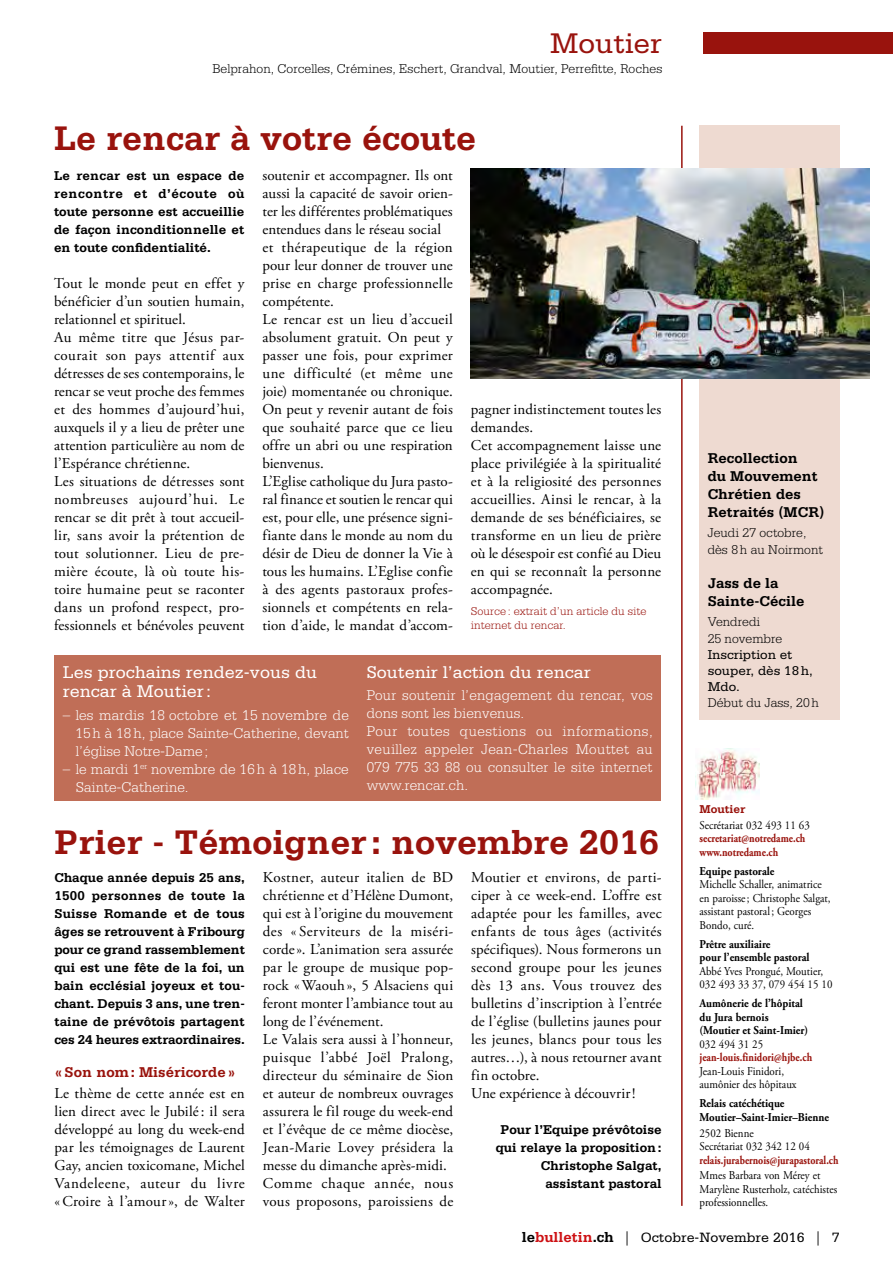
<style>
.page{position:relative;width:893px;height:1263px;background:#fff}
.page>*{position:absolute;margin:0;border:0;box-sizing:border-box;transform-origin:0 0}
.t1{font:700 36px "Serifa";color:#99130d}
.t2{font:30px "Serifa";color:#99130d}
.t3{font:18px/19.5px "Serifa";color:#fff}
.t4{font:15px/18px "Adobe Garamond Pro";letter-spacing:.01em;color:#000}
.t5{font:300 15px/18px "Serifa";letter-spacing:.01em;color:#fff}
.t6{font:700 15px/18px "Serifa";color:#000}
.t7{font:700 15px "Serifa";color:#99130d}
.t8{font:14.25px "Serifa";color:#000}
.t9{font:700 13.5px/18px "Serifa";color:#000;text-align:justify}
.t10{font:300 13.5px/16.2px "Serifa";color:#000}
.t11{font:13.5px/16.2px "Serifa";color:#000}
.t12{font:12px/13.5px "Adobe Garamond Pro";color:#000;scale:.91 1}
.t13{font:700 12px/13.5px "Adobe Garamond Pro";color:#000;scale:.91 1}
.t14{font:700 12px/13.5px "Adobe Garamond Pro";color:#99130d;scale:.84 1}
.t15{font:300 12px/14.4px "Serifa";color:#99130d}
.t16{font:700 12px "Adobe Garamond Pro";color:#99130d;scale:.83 1}
.t17{font:700 12px "Serifa";color:#99130d}
.s1{font-weight:700;font-size:15px}
.s2{font-weight:700;font-size:15px;color:#cd1013}
.s3{font-family:"Adobe Garamond Pro"}
</style>
<div class="page">
<div style="left:703px;top:33px;width:190px;height:21px;background:#99130d"></div>
<hr style="left:681px;top:126px;width:2px;height:1080px;background:#99130d">
<div style="left:699px;top:126px;width:140px;height:594px;background:#eedad1"></div>
<img style="left:696px;top:748px;width:63px;height:51px">
<div style="left:54px;top:655px;width:607px;height:146px;background:#c06e57"></div>
<img style="left:471px;top:169px;width:399px;height:209px">
<h2 class="t2" style="left:550px;top:27px;width:113px">Moutier</h2>
<p class="t10" style="left:212px;top:61px;width:451px">Belprahon, Corcelles, Crémines, Eschert, Grandval, Moutier, Perrefitte, Roches</p>
<h1 class="t1" style="left:54px;top:117px;width:424px">Le rencar à votre écoute</h1>
<p class="t9" style="left:54px;top:166px;width:192px">Le rencar est un espace de rencontre et d’écoute où toute personne est accueillie de façon inconditionnelle et en toute confidentialité.</p>
<p class="t4" style="left:54px;top:275px;width:192px">Tout le monde peut en effet y bénéficier d’un soutien humain, relationnel et spirituel.<br>Au même titre que Jésus par&shy;courait son pays attentif aux détresses de ses contemporains, le rencar se veut proche des femmes et des hommes d’aujourd’hui, auxquels il y a lieu de prêter une attention particulière au nom de l’Espérance chrétienne.<br>Les situations de détresses sont nombreuses aujourd’hui. Le rencar se dit prêt à tout accueil&shy;lir, sans avoir la prétention de tout solutionner. Lieu de pre&shy;mière écoute, là où toute his&shy;toire humaine peut se raconter dans un profond respect, pro&shy;fessionnels et bénévoles peuvent</p>
<p class="t4" style="left:262px;top:167px;width:192px">soutenir et accompagner. Ils ont aussi la capacité de savoir orien&shy;ter les différentes problématiques entendues dans le réseau social et thérapeutique de la région pour leur donner de trouver une prise en charge professionnelle compétente.<br>Le rencar est un lieu d’accueil absolument gratuit. On peut y passer une fois, pour exprimer une difficulté (et même une joie) momentanée ou chronique.<br>On peut y revenir autant de fois que souhaité parce que ce lieu offre un abri ou une respiration bienvenus.<br>L’Eglise catholique du Jura pasto&shy;ral finance et soutien le rencar qui est, pour elle, une présence signi&shy;fiante dans le monde au nom du désir de Dieu de donner la Vie à tous les humains. L’Eglise confie à des agents pastoraux profes&shy;sionnels et compétents en rela&shy;tion d’aide, le mandat d’accom-</p>
<p class="t4" style="left:471px;top:401px;width:192px">pagner indistinctement toutes les demandes.<br>Cet accompagnement laisse une place privilégiée à la spiritualité et à la religiosité des personnes accueillies. Ainsi le rencar, à la demande de ses bénéficiaires, se transforme en un lieu de prière où le désespoir est confié au Dieu en qui se reconnaît la personne accompagnée.</p>
<p class="t15" style="left:471px;top:604px;width:177px">Source: extrait d’un article du site internet du rencar.</p>
<p class="t3" style="left:63px;top:662px;width:256px">Les prochains rendez-vous du rencar à Moutier:</p>
<p class="t5" style="left:76px;top:705px;width:275px;text-align:justify;text-indent:-13px">– les mardis 18 octobre et 15 novembre de 15h à 18h, place Sainte-Catherine, devant l’église Notre-Dame;</p>
<p class="t5" style="left:76px;top:759px;width:275px;text-indent:-13px">– le mardi 1<sup>er</sup> novembre de 16h à 18h, place<br>Sainte-Catherine.</p>
<p class="t3" style="left:367px;top:662px;width:226px">Soutenir l’action du rencar</p>
<p class="t5" style="left:367px;top:686px;width:287px">Pour soutenir l’engagement du rencar, vos dons sont les bienvenus.<br>Pour toutes questions ou informations, veuillez appeler Jean-Charles Mouttet au 079 775 33 88 ou consulter le site internet www.rencar.ch.</p>
<h1 class="t1" style="left:54px;top:821px;width:606px">Prier - Témoigner : novembre 2016</h1>
<p class="t9" style="left:54px;top:868px;width:192px">Chaque année depuis 25 ans, 1500 personnes de toute la Suisse Romande et de tous âges se retrouvent à Fribourg pour ce grand rassemblement qui est une fête de la foi, un bain ecclésial joyeux et tou&shy;chant. Depuis 3 ans, une tren&shy;taine de prévôtois partagent ces 24 heures extraordinaires.</p>
<p class="t7" style="left:54px;top:1063px;width:183px">«Son nom: Miséricorde»</p>
<p class="t4" style="left:54px;top:1085px;width:192px;text-align:justify">Le thème de cette année est en lien direct avec le Jubilé: il sera développé au long du week-end par les témoignages de Laurent Gay, ancien toxicomane, Michel Vandeleene, auteur du livre «Croire à l’amour», de Walter</p>
<p class="t4" style="left:263px;top:869px;width:192px">Kostner, auteur italien de BD chrétienne et d’Hélène Dumont, qui est à l’origine du mouvement des « Serviteurs de la miséri&shy;corde». L’animation sera assurée par le groupe de musique pop&shy;rock «Waouh », 5 Alsaciens qui feront monter l’ambiance tout au long de l’événement.<br>Le Valais sera aussi à l’honneur, puisque l’abbé Joël Pralong, directeur du séminaire de Sion et auteur de nombreux ouvrages assurera le fil rouge du week-end et l’évêque de ce même diocèse,<br>Jean-Marie Lovey présidera la messe du dimanche après-midi.<br>Comme chaque année, nous vous proposons, paroissiens de</p>
<p class="t4" style="left:471px;top:869px;width:192px">Moutier et environs, de parti&shy;ciper à ce week-end. L’offre est adaptée pour les familles, avec enfants de tous âges (activités spécifiques). Nous formerons un second groupe pour les jeunes dès 13 ans. Vous trouvez des bulletins d’inscription à l’entrée de l’église (bulletins jaunes pour les jeunes, blancs pour tous les autres…), à nous retourner avant fin octobre.<br>Une expérience à découvrir!</p>
<p class="t9" style="left:496px;top:1120px;width:167px;text-align:right">Pour l’Equipe prévôtoise qui relaye la proposition:<br>Christophe Salgat, assistant pastoral</p>
<p class="t6" style="left:708px;top:449px;width:118px">Recollection<br>du Mouvement<br>Chrétien des<br>Retraités (MCR)</p>
<p class="t10" style="left:708px;top:525px;width:117px">Jeudi 27 octobre, dès 8h au Noirmont</p>
<p class="t6" style="left:708px;top:574px;width:98px">Jass de la<br>Sainte-Cécile</p>
<p class="t10" style="left:708px;top:614px;width:76px">Vendredi<br>25 novembre</p>
<p class="t11" style="left:708px;top:646px;width:107px">Inscription et souper, dès 18h,<br>Mdo.</p>
<p class="t10" style="left:708px;top:695px;width:113px">Début du Jass, 20h</p>
<p class="t17" style="left:699px;top:802px;width:47px">Moutier</p>
<p class="t12" style="left:699px;top:819px;width:123px">Secrétariat 032 493 11 63</p>
<p class="t14" style="left:699px;top:832px;width:128px">secretariat@notredame.ch www.notredame.ch</p>
<p class="t13" style="left:699px;top:864px;width:84px">Equipe pastorale</p>
<p class="t12" style="left:699px;top:878px;width:146px">Michelle Schaller, animatrice en paroisse; Christophe Salgat, assistant pastoral; Georges<br>Bondo, curé.</p>
<p class="t13" style="left:699px;top:937px;width:123px">Prêtre auxiliaire<br>pour l’ensemble pastoral</p>
<p class="t12" style="left:699px;top:965px;width:148px">Abbé Yves Prongué, Moutier,<br>032 493 33 37, 079 454 15 10</p>
<p class="t13" style="left:699px;top:997px;width:121px">Aumônerie de l’hôpital du Jura bernois (Moutier et Saint-Imier)</p>
<p class="t12" style="left:699px;top:1038px;width:71px">032 494 31 25</p>
<p class="t14" style="left:699px;top:1051px;width:136px">jean-louis.finidori@hjbe.ch</p>
<p class="t12" style="left:699px;top:1065px;width:108px">Jean-Louis Finidori, aumônier des hôpitaux</p>
<p class="t13" style="left:699px;top:1097px;width:144px">Relais catéchétique<br>Moutier–Saint-Imier–Bienne</p>
<p class="t12" style="left:699px;top:1126px;width:123px">2502 Bienne<br>Secrétariat 032 342 12 04</p>
<p class="t16" style="left:699px;top:1153px;width:169px">relais.jurabernois@jurapastoral.ch</p>
<p class="t12" style="left:699px;top:1169px;width:153px">Mmes Barbara von Mérey et<br>Marylène Rusterholz, catéchistes professionnelles.</p>
<p class="t8" style="left:522px;top:1230px;width:319px"><span class="s1">le</span><span class="s2">bulletin</span><span class="s1">.ch</span> <span class="s3">|</span> Octobre-Novembre 2016 <span class="s3">|</span> 7</p>
</div>
